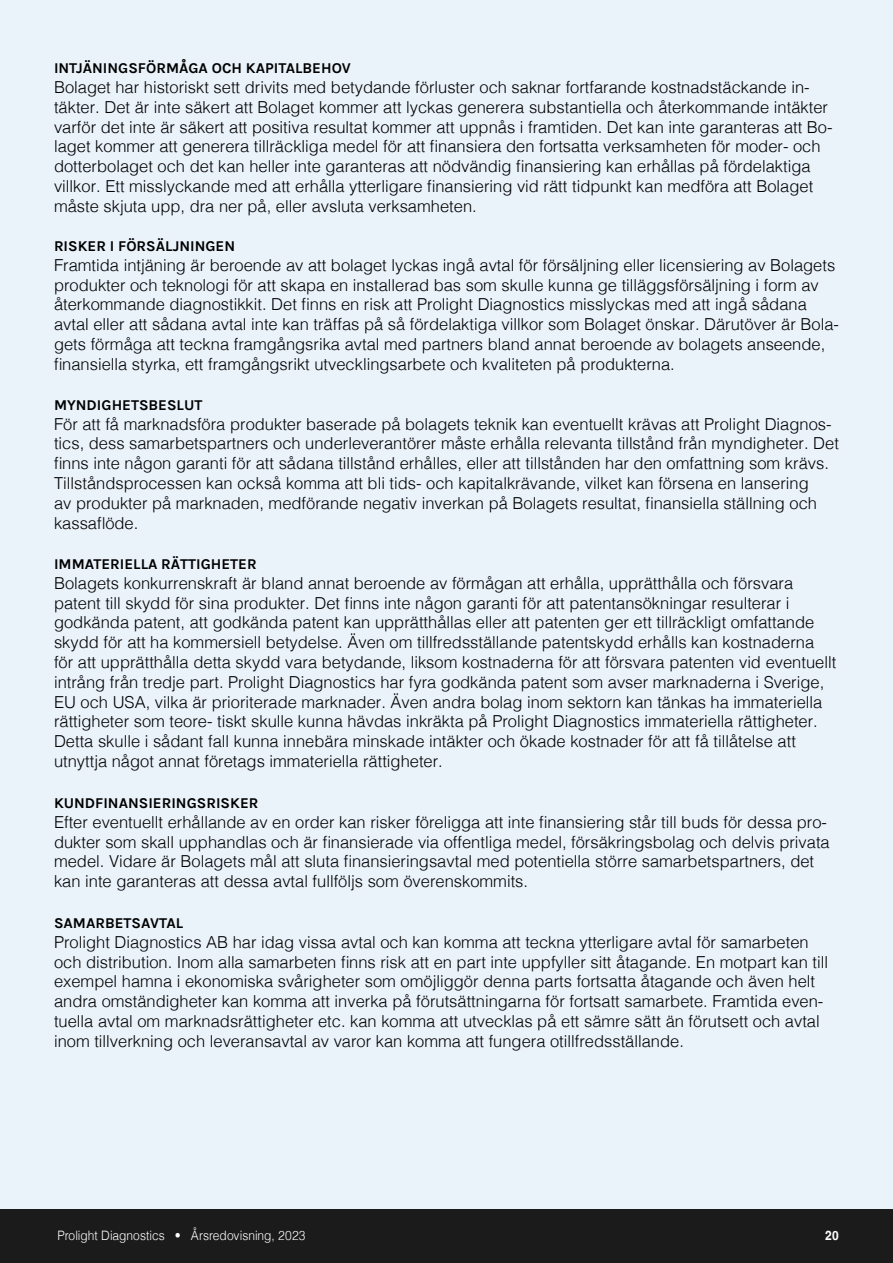
<style>
.page{position:relative;width:893px;height:1263px;background:#fff}
.page>*{position:absolute;margin:0;border:0;box-sizing:border-box;transform-origin:0 0}
.t1{font:300 16.5px/19.8px "Helvetica";color:#000}
.t2{font:700 15px "Karla";color:#000}
.t3{font:300 12.9px "Helvetica";color:#fff;scale:.93 1}
.t4{font:700 12.9px "Helvetica";color:#fff;scale:.93 1}
</style>
<div class="page">
<div style="left:0;top:1209px;width:893px;height:54px;background:#1b1b1b"></div>
<div style="left:0;top:0;width:893px;height:1209px;background:#eaf2fa"></div>
<p class="t2" style="left:54px;top:59px;width:298px">INTJÄNINGSFÖRMÅGA OCH KAPITALBEHOV</p>
<p class="t1" style="left:54px;top:76px;width:780px">Bolaget har historiskt sett drivits med betydande förluster och saknar fortfarande kostnadstäckande in&shy;täkter. Det är inte säkert att Bolaget kommer att lyckas generera substantiella och återkommande intäkter varför det inte är säkert att positiva resultat kommer att uppnås i framtiden. Det kan inte garanteras att Bo&shy;laget kommer att generera tillräckliga medel för att finansiera den fortsatta verksamheten för moder- och dotterbolaget och det kan heller inte garanteras att nödvändig finansiering kan erhållas på fördelaktiga villkor. Ett misslyckande med att erhålla ytterligare finansiering vid rätt tidpunkt kan medföra att Bolaget måste skjuta upp, dra ner på, eller avsluta verksamheten.</p>
<p class="t2" style="left:54px;top:236px;width:183px">RISKER I FÖRSÄLJNINGEN</p>
<p class="t1" style="left:54px;top:254px;width:786px">Framtida intjäning är beroende av att bolaget lyckas ingå avtal för försäljning eller licensiering av Bolagets produkter och teknologi för att skapa en installerad bas som skulle kunna ge tilläggsförsäljning i form av återkommande diagnostikkit. Det finns en risk att Prolight Diagnostics misslyckas med att ingå sådana avtal eller att sådana avtal inte kan träffas på så fördelaktiga villkor som Bolaget önskar. Därutöver är Bola&shy;gets förmåga att teckna framgångsrika avtal med partners bland annat beroende av bolagets anseende, finansiella styrka, ett framgångsrikt utvecklingsarbete och kvaliteten på produkterna.</p>
<p class="t2" style="left:54px;top:395px;width:150px">MYNDIGHETSBESLUT</p>
<p class="t1" style="left:54px;top:413px;width:786px">För att få marknadsföra produkter baserade på bolagets teknik kan eventuellt krävas att Prolight Diagnos&shy;tics, dess samarbetspartners och underleverantörer måste erhålla relevanta tillstånd från myndigheter. Det finns inte någon garanti för att sådana tillstånd erhålles, eller att tillstånden har den omfattning som krävs.<br>Tillståndsprocessen kan också komma att bli tids- och kapitalkrävande, vilket kan försena en lansering<br>av produkter på marknaden, medförande negativ inverkan på Bolagets resultat, finansiella ställning och kassaflöde.</p>
<p class="t2" style="left:54px;top:554px;width:204px">IMMATERIELLA RÄTTIGHETER</p>
<p class="t1" style="left:54px;top:572px;width:784px">Bolagets konkurrenskraft är bland annat beroende av förmågan att erhålla, upprätthålla och försvara patent till skydd för sina produkter. Det finns inte någon garanti för att patentansökningar resulterar i godkända patent, att godkända patent kan upprätthållas eller att patenten ger ett tillräckligt omfattande skydd för att ha kommersiell betydelse. Även om tillfredsställande patentskydd erhålls kan kostnaderna för att upprätthålla detta skydd vara betydande, liksom kostnaderna för att försvara patenten vid eventuellt intrång från tredje part. Prolight Diagnostics har fyra godkända patent som avser marknaderna i Sverige, EU och USA, vilka är prioriterade marknader. Även andra bolag inom sektorn kan tänkas ha immateriella rättigheter som teore- tiskt skulle kunna hävdas inkräkta på Prolight Diagnostics immateriella rättigheter.<br>Detta skulle i sådant fall kunna innebära minskade intäkter och ökade kostnader för att få tillåtelse att utnyttja något annat företags immateriella rättigheter.</p>
<p class="t2" style="left:54px;top:793px;width:206px">KUNDFINANSIERINGSRISKER</p>
<p class="t1" style="left:54px;top:811px;width:777px">Efter eventuellt erhållande av en order kan risker föreligga att inte finansiering står till buds för dessa pro&shy;dukter som skall upphandlas och är finansierade via offentliga medel, försäkringsbolag och delvis privata medel. Vidare är Bolagets mål att sluta finansieringsavtal med potentiella större samarbetspartners, det kan inte garanteras att dessa avtal fullföljs som överenskommits.</p>
<p class="t2" style="left:54px;top:913px;width:131px">SAMARBETSAVTAL</p>
<p class="t1" style="left:54px;top:931px;width:775px">Prolight Diagnostics AB har idag vissa avtal och kan komma att teckna ytterligare avtal för samarbeten och distribution. Inom alla samarbeten finns risk att en part inte uppfyller sitt åtagande. En motpart kan till exempel hamna i ekonomiska svårigheter som omöjliggör denna parts fortsatta åtagande och även helt andra omständigheter kan komma att inverka på förutsättningarna för fortsatt samarbete. Framtida even&shy;tuella avtal om marknadsrättigheter etc. kan komma att utvecklas på ett sämre sätt än förutsett och avtal inom tillverkning och leveransavtal av varor kan komma att fungera otillfredsställande.</p>
<p class="t3" style="left:57px;top:1225px;width:268px">Prolight Diagnostics • Årsredovisning, 2023</p>
<p class="t4" style="left:825px;top:1225px;width:16px">20</p>
</div>
